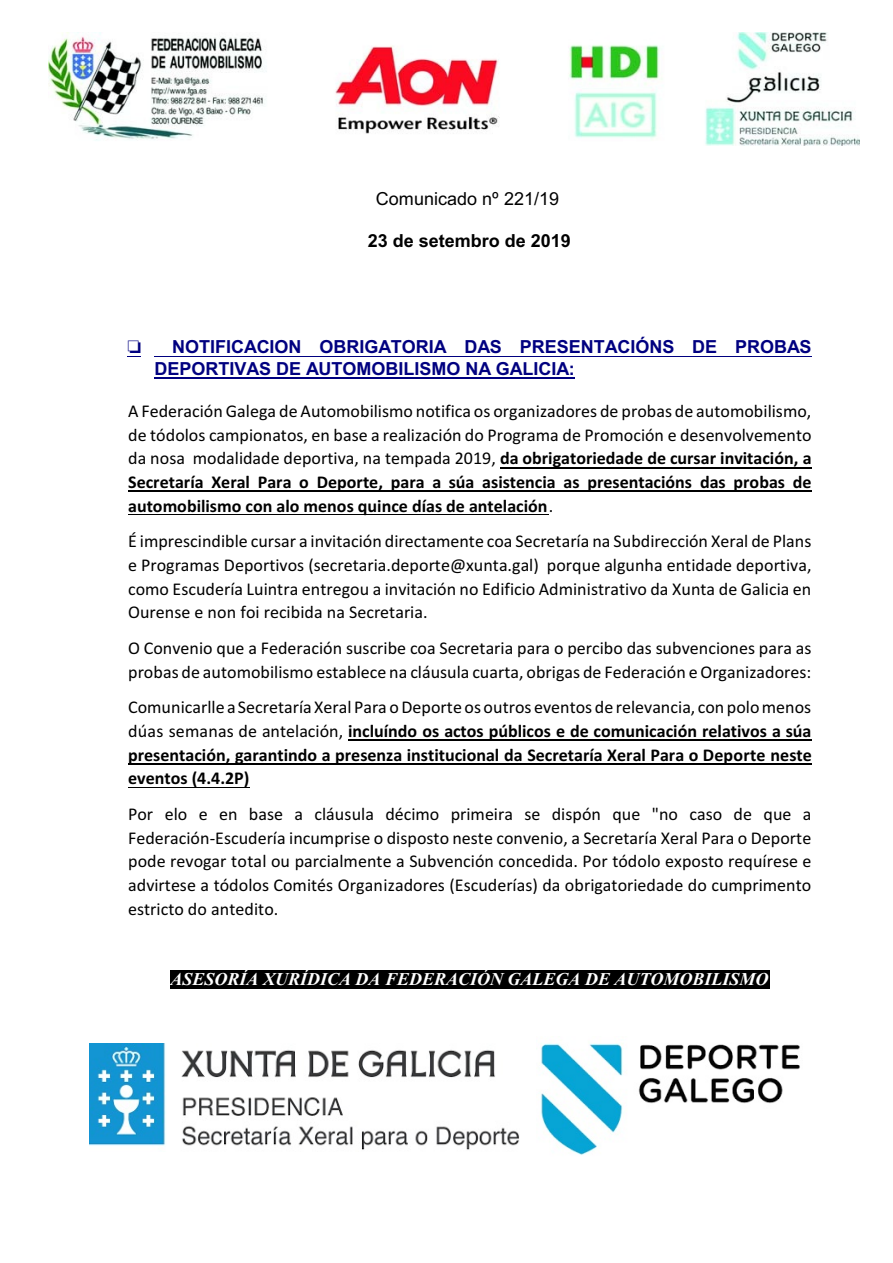
<style>
.page{position:relative;width:893px;height:1263px;background:#fff}
.page>*{position:absolute;margin:0;border:0;box-sizing:border-box;transform-origin:0 0}
.t1{font:18px/23.7px "Calibri";color:#000;text-align:justify}
.t2{font:700 18px/23.7px "Calibri";color:#000;text-align:justify}
.t3{font:700 18px/21.3px "Arial";color:#000080}
.t4{font:italic 700 18px "Times New Roman";color:#fff}
.t5{font:18px "Arial";color:#000}
.t6{font:700 18px "Arial";color:#000}
.s1{font-weight:700}
.s2{font-weight:400}
</style>
<div class="page">
<img style="left:49px;top:32px;width:811px;height:114px">
<img style="left:540px;top:1043px;width:260px;height:112px">
<img style="left:90px;top:1043px;width:430px;height:107px">
<hr style="left:154px;top:356px;width:658px;height:1px;background:#000080">
<hr style="left:154px;top:377px;width:421px;height:1px;background:#000080">
<hr style="left:500px;top:467px;width:312px;height:1px;background:#000">
<hr style="left:128px;top:491px;width:684px;height:1px;background:#000">
<hr style="left:128px;top:514px;width:421px;height:1px;background:#000">
<hr style="left:348px;top:740px;width:464px;height:1px;background:#000">
<hr style="left:128px;top:763px;width:684px;height:1px;background:#000">
<hr style="left:128px;top:787px;width:122px;height:1px;background:#000">
<div style="left:170px;top:970px;width:93px;height:18px;background:#000"></div>
<div style="left:263px;top:970px;width:507px;height:18px;background:#000"></div>
<svg style="left:127px;top:356px;width:14px;height:1px"></svg>
<p class="t5" style="left:376px;top:192px;width:185px">Comunicado nº 221/19</p>
<p class="t6" style="left:368px;top:234px;width:205px">23 de setembro de 2019</p>
<p class="t3" style="left:154px;top:338px;width:659px;text-indent:18px">NOTIFICACION OBRIGATORIA DAS PRESENTACIÓNS DE PROBAS<br>DEPORTIVAS DE AUTOMOBILISMO NA GALICIA:</p>
<p class="t1" style="left:128px;top:401px;width:685px">A Federación Galega de Automobilismo notifica os organizadores de probas de automobilismo, de tódolos campionatos, en base a realización do Programa de Promoción e desenvolvemento da nosa modalidade deportiva, na tempada 2019, <span class="s1">da obrigatoriedade de cursar invitación, a Secretaría Xeral Para o Deporte, para a súa asistencia as presentacións das probas de automobilismo con alo menos quince días de antelación</span>.</p>
<p class="t1" style="left:128px;top:531px;width:685px">É imprescindible cursar a invitación directamente coa Secretaría na Subdirección Xeral de Plans e Programas Deportivos (secretaria.deporte@xunta.gal) porque algunha entidade deportiva, como Escudería Luintra entregou a invitación no Edificio Administrativo da Xunta de Galicia en Ourense e non foi recibida na Secretaria.</p>
<p class="t1" style="left:128px;top:638px;width:685px">O Convenio que a Federación suscribe coa Secretaria para o percibo das subvenciones para as probas de automobilismo establece na cláusula cuarta, obrigas de Federación e Organizadores:</p>
<p class="t2" style="left:128px;top:697px;width:685px"><span class="s2">Comunicarlle a Secretaría Xeral Para o Deporte os outros eventos de relevancia, con polo menos dúas semanas de antelación,</span> incluíndo os actos públicos e de comunicación relativos a súa presentación, garantindo a presenza institucional da Secretaría Xeral Para o Deporte neste eventos (4.4.2P)</p>
<p class="t1" style="left:128px;top:804px;width:685px">Por elo e en base a cláusula décimo primeira se dispón que "no caso de que a Federación-Escudería incumprise o disposto neste convenio, a Secretaría Xeral Para o Deporte pode revogar total ou parcialmente a Subvención concedida. Por tódolo exposto requírese e advirtese a tódolos Comités Organizadores (Escuderías) da obrigatoriedade do cumprimento estricto do antedito.</p>
<p class="t4" style="left:170px;top:973px;width:600px">ASESORÍA XURÍDICA DA FEDERACIÓN GALEGA DE AUTOMOBILISMO</p>
</div>
